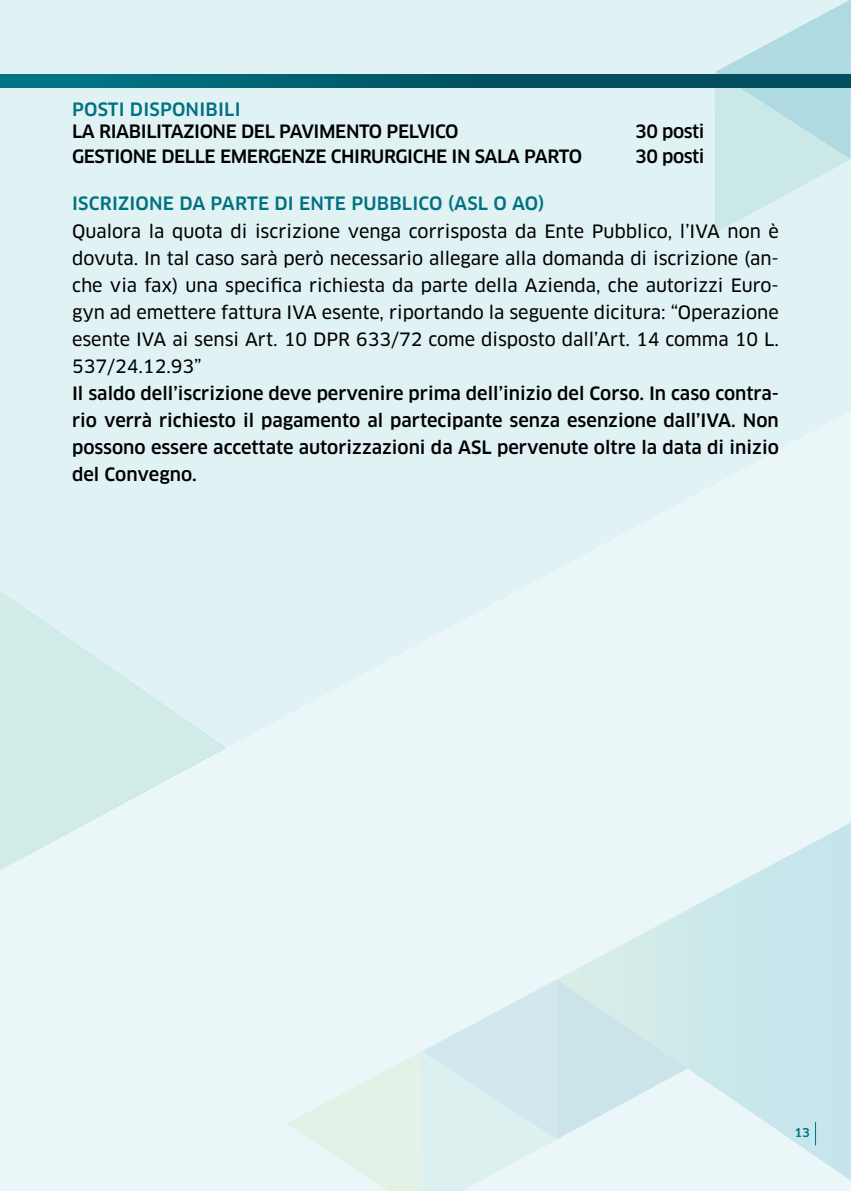
<style>
.page{position:relative;width:851px;height:1191px;background:#fff}
.page>*{position:absolute;margin:0;border:0;box-sizing:border-box;transform-origin:0 0}
.t1{font:18px/27px "Clan Pro News";color:#000;text-align:justify}
.t2{font:500 18px/27px "Clan Pro";letter-spacing:-.025em;color:#000;text-align:justify}
.t3{font:500 18px "Clan Pro";letter-spacing:.01em;color:#00717f}
.t4{font:500 12px "Clan Pro";color:#00717f}
</style>
<div class="page">
<div style="left:0;top:0;width:850px;height:1191px;background:#e1f2f4"></div>
<svg style="left:287px;top:979px;width:270px;height:212px"></svg>
<svg style="left:714px;top:0;width:136px;height:233px"></svg>
<svg style="left:0;top:591px;width:225px;height:279px;fill:#d0ebe8"></svg>
<svg style="left:557px;top:823px;width:293px;height:357px"></svg>
<svg style="left:0;top:75px;width:850px;height:13px;background:#005b6c"></svg>
<svg style="left:815px;top:1122px;width:1px;height:23px"></svg>
<p class="t3" style="left:72px;top:99px;width:170px">POSTI DISPONIBILI</p>
<p class="t2" style="left:72px;top:118px;width:388px">LA RIABILITAZIONE DEL PAVIMENTO PELVICO</p>
<p class="t2" style="left:635px;top:118px;width:71px">30 posti</p>
<p class="t2" style="left:72px;top:143px;width:511px">GESTIONE DELLE EMERGENZE CHIRURGICHE IN SALA PARTO</p>
<p class="t2" style="left:635px;top:143px;width:71px">30 posti</p>
<p class="t3" style="left:72px;top:193px;width:474px">ISCRIZIONE DA PARTE DI ENTE PUBBLICO (ASL O AO)</p>
<p class="t1" style="left:72px;top:217px;width:708px">Qualora la quota di iscrizione venga corrisposta da Ente Pubblico, l’IVA non è dovuta. In tal caso sarà però necessario allegare alla domanda di iscrizione (an&shy;che via fax) una specifica richiesta da parte della Azienda, che autorizzi Euro&shy;gyn ad emettere fattura IVA esente, riportando la seguente dicitura: “Operazione esente IVA ai sensi Art. 10 DPR 633/72 come disposto dall’Art. 14 comma 10 L.<br>537/24.12.93”</p>
<p class="t2" style="left:72px;top:379px;width:708px">Il saldo dell’iscrizione deve pervenire prima dell’inizio del Corso. In caso contra&shy;rio verrà richiesto il pagamento al partecipante senza esenzione dall’IVA. Non possono essere accettate autorizzazioni da ASL pervenute oltre la data di inizio del Convegno.</p>
<p class="t4" style="left:794px;top:1125px;width:17px">13</p>
</div>
